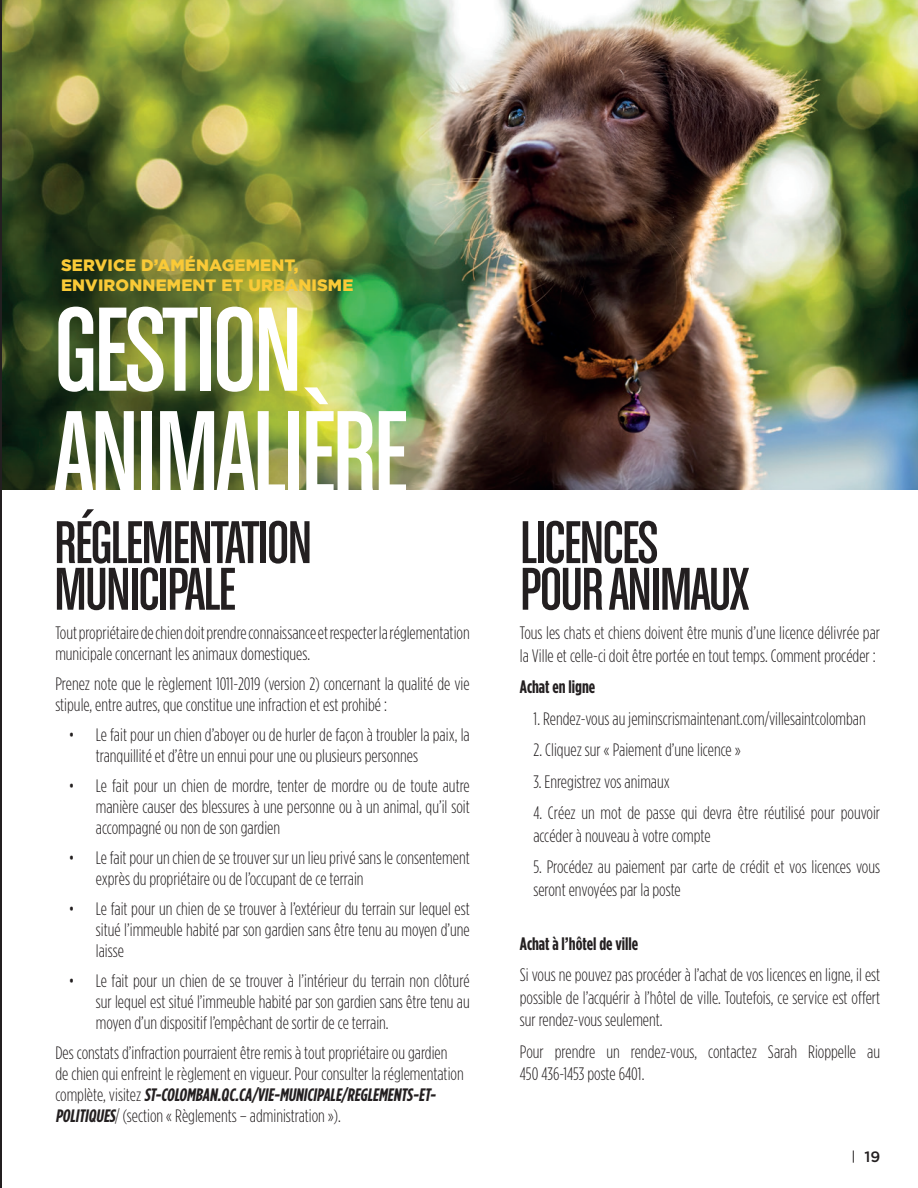
<style>
.page{position:relative;width:918px;height:1188px;background:#fff}
.page>*{position:absolute;margin:0;border:0;box-sizing:border-box;transform-origin:0 0}
.t1{font:127.5px/103.5px "Chalet Comprime Cologne Sixty";letter-spacing:-.03em;color:#fff}
.t2{font:64.2px/46.7px "Chalet Comprime Cologne Sixty";letter-spacing:-.03em;color:#231f20}
.t3{font:300 condensed 18px/21px "Gotham HTF";color:#231f20}
.t4{font:700 condensed 18px "Gotham HTF";color:#231f20}
.t5{font:900 16.5px/19.5px "Gotham HTF";letter-spacing:.01em;color:#faca37}
.t6{font:500 15px "Gotham HTF";color:#231f20}
.s1{font-weight:700;font-style:italic}
.s2{font-size:13.2px}
</style>
<div class="page">
<img style="left:1px;top:0;width:917px;height:489px">
<img style="left:0;top:0;width:1px;height:1188px">
<p class="t5" style="left:61px;top:255px;width:294px">SERVICE D’AMÉNAGEMENT,<br>ENVIRONNEMENT ET URBANISME</p>
<p class="t1" style="left:54px;top:296px;width:356px">GESTION<br>ANIMALIÈRE</p>
<p class="t2" style="left:54px;top:518px;width:260px">RÉGLEMENTATION<br>MUNICIPALE</p>
<p class="t3" style="left:55px;top:622px;width:416px">Tout propriétaire de chien doit prendre connaissance et respecter la réglementation municipale concernant les animaux domestiques.</p>
<p class="t3" style="left:55px;top:673px;width:416px">Prenez note que le règlement 1011-2019 (version 2) concernant la qualité de vie stipule, entre autres, que constitue une infraction et est prohibé :</p>
<p class="t3" style="left:96px;top:724px;width:375px;text-indent:-27px">• Le fait pour un chien d’aboyer ou de hurler de façon à troubler la paix, la tranquillité et d’être un ennui pour une ou plusieurs personnes</p>
<p class="t3" style="left:96px;top:775px;width:376px;text-align:justify;text-indent:-27px">• Le fait pour un chien de mordre, tenter de mordre ou de toute autre manière causer des blessures à une personne ou à un animal, qu’il soit accompagné ou non de son gardien</p>
<p class="t3" style="left:96px;top:847px;width:375px;text-indent:-27px">• Le fait pour un chien de se trouver sur un lieu privé sans le consentement exprès du propriétaire ou de l’occupant de ce terrain</p>
<p class="t3" style="left:96px;top:898px;width:376px;text-align:justify;text-indent:-27px">• Le fait pour un chien de se trouver à l’extérieur du terrain sur lequel est situé l’immeuble habité par son gardien sans être tenu au moyen d’une laisse</p>
<p class="t3" style="left:96px;top:970px;width:375px;text-align:justify;text-indent:-27px">• Le fait pour un chien de se trouver à l’intérieur du terrain non clôturé sur lequel est situé l’immeuble habité par son gardien sans être tenu au moyen d’un dispositif l’empêchant de sortir de ce terrain.</p>
<p class="t3" style="left:55px;top:1042px;width:410px">Des constats d’infraction pourraient être remis à tout propriétaire ou gardien de chien qui enfreint le règlement en vigueur. Pour consulter la réglementation c o m p l è t e , v i s i t e z <span class="s1">ST-COLOMBAN.QC.CA/VIE-MUNICIPALE/REGLEMENTS-ET-POLITIQUES</span>/ (section « Règlements – administration »).</p>
<p class="t2" style="left:520px;top:518px;width:231px">LICENCES<br>POUR ANIMAUX</p>
<p class="t3" style="left:520px;top:622px;width:362px;line-height:22.5px">Tous les chats et chiens doivent être munis d’une licence délivrée par la Ville et celle-ci doit être portée en tout temps. Comment procéder :</p>
<p class="t4" style="left:520px;top:677px;width:77px">Achat en ligne</p>
<p class="t3" style="left:533px;top:708px;width:334px">1. Rendez-vous au jeminscrismaintenant.com/villesaintcolomban</p>
<p class="t3" style="left:533px;top:739px;width:209px">2. Cliquez sur « Paiement d’une licence »</p>
<p class="t3" style="left:533px;top:771px;width:138px">3. Enregistrez vos animaux</p>
<p class="t3" style="left:533px;top:802px;width:348px;line-height:22.5px">4. Créez un mot de passe qui devra être réutilisé pour pouvoir accéder à nouveau à votre compte</p>
<p class="t3" style="left:533px;top:856px;width:348px;line-height:22.5px">5. Procédez au paiement par carte de crédit et vos licences vous seront envoyées par la poste</p>
<p class="t4" style="left:520px;top:933px;width:120px">Achat à l’hôtel de ville</p>
<p class="t3" style="left:520px;top:964px;width:362px;line-height:22.5px;text-align:justify">Si vous ne pouvez pas procéder à l’achat de vos licences en ligne, il est possible de l’acquérir à l’hôtel de ville. Toutefois, ce service est offert sur rendez-vous seulement.</p>
<p class="t3" style="left:520px;top:1040px;width:362px;line-height:22.5px">Pour prendre un rendez-vous, contactez Sarah Rioppelle au<br>450 436-1453 poste 6401.</p>
<p class="t6" style="left:852px;top:1148px;width:30px"><span class="s2">|</span> 19</p>
</div>
